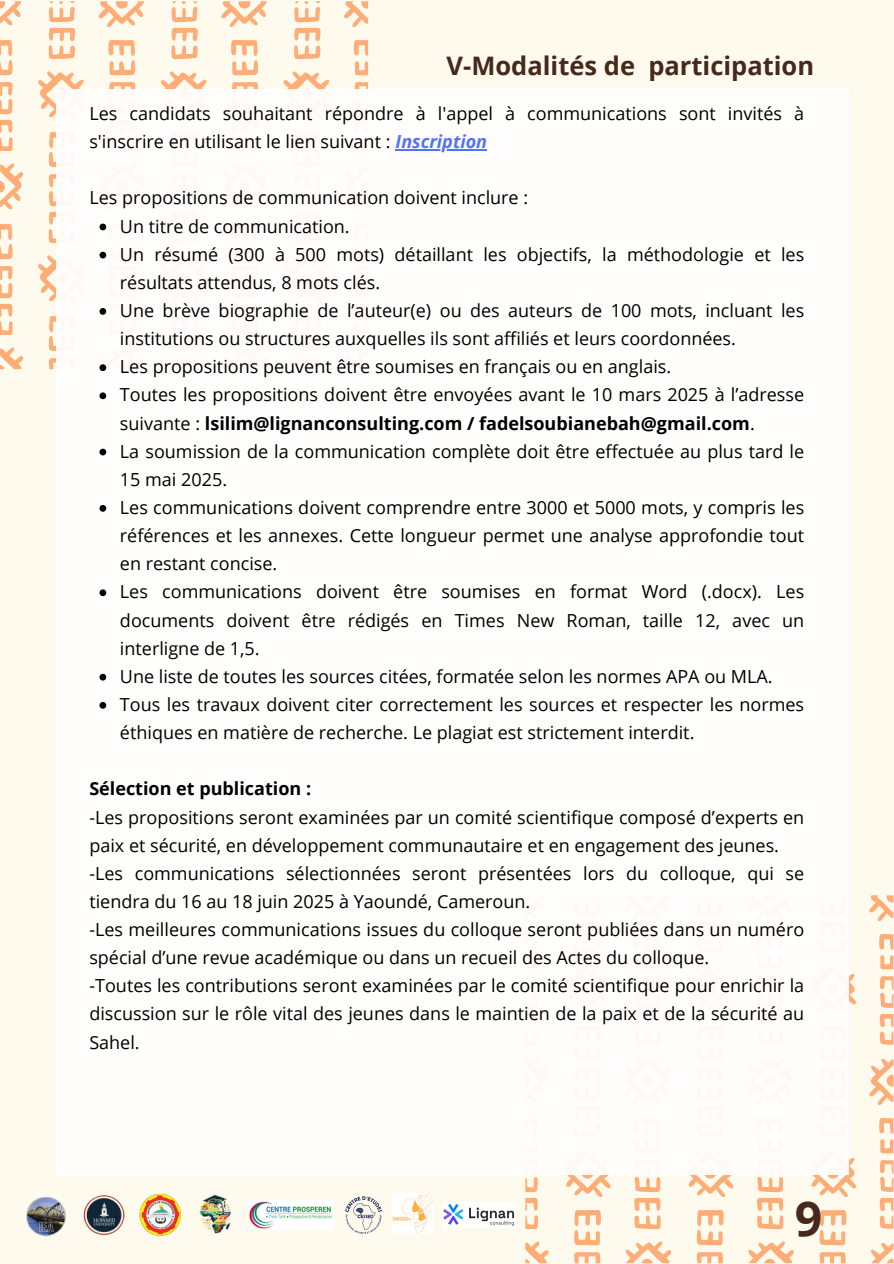
<style>
.page{position:relative;width:894px;height:1264px;background:#fff}
.page>*{position:absolute;margin:0;border:0;box-sizing:border-box;transform-origin:0 0}
.t1{font:700 48px "Open Sans";color:#45291a}
.t2{font:700 25.5px "Open Sans";color:#45291a}
.t3{font:18px/28.2px "Open Sans";color:#000}
.t4{font:700 18px "Open Sans";color:#000}
.s1{font-weight:700;font-style:italic;color:#5271ff}
.s2{font-weight:700}
</style>
<div class="page">
<div style="left:0;top:0;width:893px;height:1263px;background:#fffaee"></div>
<svg style="left:525px;top:895px;width:368px;height:368px"></svg>
<svg style="left:0;top:1px;width:368px;height:368px"></svg>
<div style="left:56px;top:89px;width:792px;height:1085px;background:#fff"></div>
<hr style="left:395px;top:149px;width:92px;height:1px;background:#5271ff">
<svg style="left:99px;top:223px;width:7px;height:7px"></svg>
<svg style="left:99px;top:252px;width:7px;height:6px"></svg>
<svg style="left:99px;top:308px;width:7px;height:7px"></svg>
<svg style="left:99px;top:364px;width:7px;height:7px"></svg>
<svg style="left:99px;top:392px;width:7px;height:7px"></svg>
<svg style="left:99px;top:448px;width:7px;height:7px"></svg>
<svg style="left:99px;top:505px;width:7px;height:6px"></svg>
<svg style="left:99px;top:589px;width:7px;height:7px"></svg>
<svg style="left:99px;top:673px;width:7px;height:7px"></svg>
<svg style="left:99px;top:702px;width:7px;height:6px"></svg>
<img style="left:26px;top:1196px;width:40px;height:41px">
<img style="left:199px;top:1194px;width:32px;height:40px">
<img style="left:83px;top:1195px;width:42px;height:41px">
<img style="left:139px;top:1193px;width:43px;height:44px">
<img style="left:247px;top:1200px;width:86px;height:29px">
<img style="left:345px;top:1196px;width:37px;height:38px">
<img style="left:392px;top:1193px;width:40px;height:39px">
<img style="left:442px;top:1202px;width:74px;height:25px">
<p class="t2" style="left:446px;top:48px;width:369px">V-Modalités de participation</p>
<h1 class="t3" style="left:89px;top:99px;width:716px">Les candidats souhaitant répondre à l'appel à communications sont invités à s'inscrire en utilisant le lien suivant : <span class="s1">Inscription</span></h1>
<p class="t3" style="left:89px;top:183px;width:440px">Les propositions de communication doivent inclure :</p>
<p class="t3" style="left:120px;top:211px;width:231px">Un titre de communication.</p>
<p class="t3" style="left:120px;top:240px;width:685px">Un résumé (300 à 500 mots) détaillant les objectifs, la méthodologie et les résultats attendus, 8 mots clés.</p>
<p class="t3" style="left:120px;top:296px;width:685px">Une brève biographie de l’auteur(e) ou des auteurs de 100 mots, incluant les institutions ou structures auxquelles ils sont affiliés et leurs coordonnées.</p>
<p class="t3" style="left:120px;top:352px;width:552px">Les propositions peuvent être soumises en français ou en anglais.</p>
<p class="t3" style="left:120px;top:380px;width:685px">Toutes les propositions doivent être envoyées avant le 10 mars 2025 à l’adresse suivante : <span class="s2">lsilim@lignanconsulting.com / fadelsoubianebah@gmail.com</span>.</p>
<p class="t3" style="left:120px;top:436px;width:685px">La soumission de la communication complète doit être effectuée au plus tard le<br>15 mai 2025.</p>
<p class="t3" style="left:120px;top:493px;width:685px;text-align:justify">Les communications doivent comprendre entre 3000 et 5000 mots, y compris les références et les annexes. Cette longueur permet une analyse approfondie tout en restant concise.</p>
<p class="t3" style="left:120px;top:577px;width:685px;text-align:justify">Les communications doivent être soumises en format Word (.docx). Les documents doivent être rédigés en Times New Roman, taille 12, avec un interligne de 1,5.</p>
<p class="t3" style="left:120px;top:661px;width:654px">Une liste de toutes les sources citées, formatée selon les normes APA ou MLA.</p>
<p class="t3" style="left:120px;top:690px;width:685px">Tous les travaux doivent citer correctement les sources et respecter les normes éthiques en matière de recherche. Le plagiat est strictement interdit.</p>
<p class="t4" style="left:89px;top:776px;width:223px">Sélection et publication :</p>
<p class="t3" style="left:89px;top:802px;width:716px">-Les propositions seront examinées par un comité scientifique composé d’experts en paix et sécurité, en développement communautaire et en engagement des jeunes.</p>
<p class="t3" style="left:89px;top:858px;width:716px">-Les communications sélectionnées seront présentées lors du colloque, qui se tiendra du 16 au 18 juin 2025 à Yaoundé, Cameroun.</p>
<p class="t3" style="left:89px;top:915px;width:716px">-Les meilleures communications issues du colloque seront publiées dans un numéro spécial d’une revue académique ou dans un recueil des Actes du colloque.</p>
<p class="t3" style="left:89px;top:971px;width:716px;text-align:justify">-Toutes les contributions seront examinées par le comité scientifique pour enrichir la discussion sur le rôle vital des jeunes dans le maintien de la paix et de la sécurité au Sahel.</p>
<p class="t1" style="left:794px;top:1184px;width:29px">9</p>
</div>
